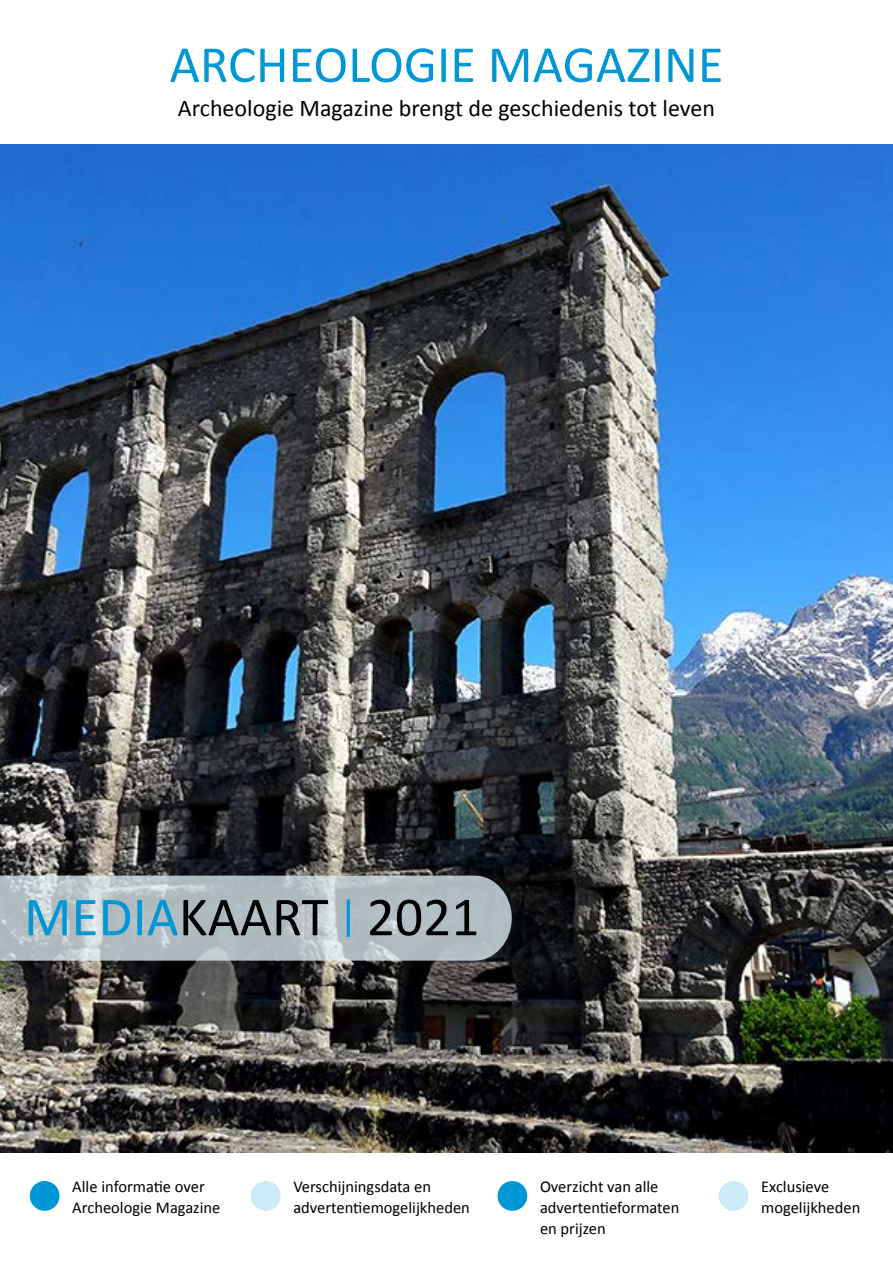
<style>
.page{position:relative;width:893px;height:1263px;background:#fff}
.page>*{position:absolute;margin:0;border:0;box-sizing:border-box;transform-origin:0 0}
.t1{font:55.5px "Calibri";color:#000}
.t2{font:52.5px "Calibri";color:#0097d6}
.t3{font:24px "Calibri";color:#000}
.t4{font:16.5px/21px "Calibri";color:#000}
.s1{color:#0097d6}
.s2{font-size:42px;color:#0097d6}
</style>
<div class="page">
<div style="left:30px;top:1181px;width:30px;height:30px;background:#0097d6;border-radius:50%"></div>
<div style="left:251px;top:1181px;width:30px;height:30px;background:#cceaf7;border-radius:50%"></div>
<div style="left:497px;top:1181px;width:30px;height:30px;background:#0097d6;border-radius:50%"></div>
<div style="left:719px;top:1181px;width:29px;height:30px;background:#cceaf7;border-radius:50%"></div>
<img style="left:0;top:144px;width:893px;height:1008px">
<svg style="left:0;top:875px;width:512px;height:111px"></svg>
<h2 class="t2" style="left:169px;top:31px;width:555px">ARCHEOLOGIE MAGAZINE</h2>
<h3 class="t3" style="left:178px;top:93px;width:539px">Archeologie Magazine brengt de geschiedenis tot leven</h3>
<h1 class="t1" style="left:24px;top:882px;width:457px"><span class="s1">MEDIA</span>KAART <span class="s2">|</span> 2021</h1>
<h1 class="t1" style="left:30px;top:907px;width:457px"><span class="s1">MEDIA</span>KAART <span class="s2">|</span> 2019</h1>
<p class="t4" style="left:72px;top:1176px;width:150px">Alle informatie over<br>Archeologie Magazine</p>
<p class="t4" style="left:293px;top:1176px;width:178px">Verschijningsdata en advertentiemogelijkheden</p>
<p class="t4" style="left:540px;top:1176px;width:141px">Overzicht van alle advertentieformaten en prijzen</p>
<p class="t4" style="left:761px;top:1176px;width:101px">Exclusieve mogelijkheden</p>
</div>
